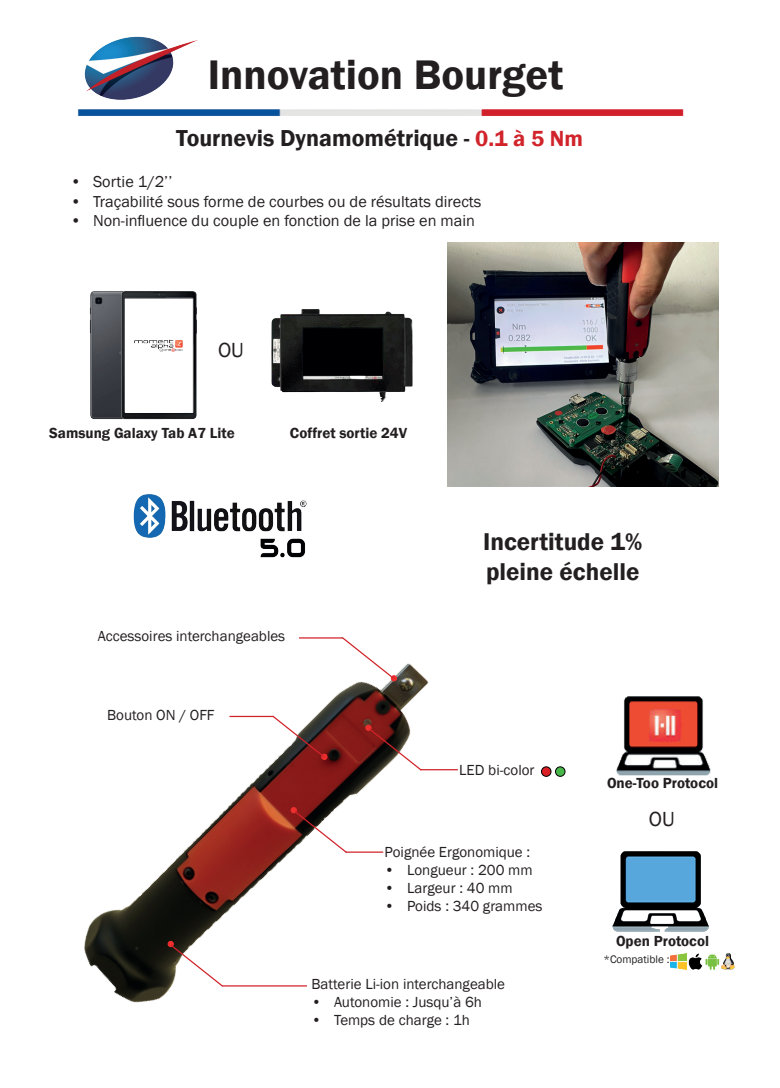
<style>
.page{position:relative;width:780px;height:1088px;background:#fff}
.page>*{position:absolute;margin:0;border:0;box-sizing:border-box;transform-origin:0 0}
.t1{font:600 42.5px "Franklin Gothic";color:#231f20}
.t2{font:600 25px/30px "Franklin Gothic";color:#231f20}
.t3{font:600 23.75px "Franklin Gothic";color:#231f20}
.t4{font:21px "Franklin Gothic";color:#231f20}
.t5{font:16.25px "Franklin Gothic";color:#231f20}
.t6{font:15px "Franklin Gothic";color:#231f20}
.t7{font:600 15px "Franklin Gothic";color:#231f20}
.t8{font:11.25px "Franklin Gothic";color:#231f20}
.s1{font-size:22.5px}
.s2{font-size:22.5px;color:#d1232a}
</style>
<div class="page">
<img style="left:77px;top:109px;width:607px;height:7px">
<img style="left:616px;top:696px;width:95px;height:80px">
<img style="left:612px;top:851px;width:97px;height:81px">
<img style="left:670px;top:953px;width:33px;height:16px">
<img style="left:705px;top:952px;width:30px;height:18px">
<img style="left:134px;top:494px;width:173px;height:17px">
<img style="left:84px;top:36px;width:114px;height:64px">
<img style="left:271px;top:309px;width:142px;height:93px">
<img style="left:89px;top:291px;width:19px;height:128px">
<img style="left:108px;top:291px;width:89px;height:129px">
<img style="left:128px;top:335px;width:60px;height:18px">
<img style="left:447px;top:243px;width:271px;height:244px">
<img style="left:84px;top:511px;width:482px;height:492px">
<svg style="left:340px;top:636px;width:57px;height:45px"></svg>
<hr style="left:299px;top:637px;width:44px;height:1px;background:#d1232a">
<svg style="left:168px;top:941px;width:56px;height:47px"></svg>
<hr style="left:222px;top:985px;width:85px;height:1px;background:#d1232a">
<svg style="left:291px;top:807px;width:57px;height:47px"></svg>
<hr style="left:345px;top:851px;width:38px;height:2px;background:#d1232a">
<svg style="left:365px;top:725px;width:58px;height:47px"></svg>
<hr style="left:420px;top:769px;width:38px;height:1px;background:#d1232a">
<svg style="left:271px;top:714px;width:56px;height:46px"></svg>
<hr style="left:229px;top:716px;width:44px;height:1px;background:#d1232a">
<div style="left:555px;top:767px;width:10px;height:9px;background:#48b749;border-radius:50%"></div>
<div style="left:555px;top:766px;width:10px;height:10px;border:1px solid #000001;border-radius:50%"></div>
<div style="left:541px;top:767px;width:10px;height:9px;background:#da1f26;border-radius:50%"></div>
<div style="left:541px;top:766px;width:10px;height:10px;border:1px solid #000001;border-radius:50%"></div>
<h1 class="t1" style="left:208px;top:48px;width:357px">Innovation Bourget</h1>
<h3 class="t3" style="left:176px;top:124px;width:408px">Tournevis Dynamométrique <span class="s1">-</span> <span class="s2">0.1 à 5 Nm</span></h3>
<p class="t5" style="left:70px;top:172px;width:103px">• Sortie 1/2’’</p>
<p class="t5" style="left:70px;top:191px;width:412px">• Traçabilité sous forme de courbes ou de résultats directs</p>
<p class="t5" style="left:70px;top:211px;width:406px">• Non-influence du couple en fonction de la prise en main</p>
<h3 class="t4" style="left:218px;top:337px;width:27px">OU</h3>
<p class="t7" style="left:49px;top:423px;width:187px">Samsung Galaxy Tab A7 Lite</p>
<p class="t7" style="left:290px;top:423px;width:118px">Coffret sortie 24V</p>
<p class="t6" style="left:98px;top:627px;width:189px">Accessoires interchangeables</p>
<p class="t6" style="left:107px;top:705px;width:109px">Bouton ON / OFF</p>
<h2 class="t2" style="left:483px;top:527px;width:161px">Incertitude 1% pleine échelle</h2>
<p class="t6" style="left:459px;top:760px;width:77px">LED bi-color</p>
<p class="t7" style="left:607px;top:774px;width:112px">One-Too Protocol</p>
<h3 class="t4" style="left:649px;top:806px;width:27px">OU</h3>
<p class="t6" style="left:384px;top:842px;width:147px">Poignée Ergonomique :</p>
<p class="t6" style="left:384px;top:860px;width:149px">• Longueur : 200 mm</p>
<p class="t6" style="left:384px;top:878px;width:129px">• Largeur : 40 mm</p>
<p class="t6" style="left:384px;top:896px;width:159px">• Poids : 340 grammes</p>
<p class="t6" style="left:311px;top:974px;width:195px">Batterie Li-ion interchangeable</p>
<p class="t6" style="left:311px;top:992px;width:172px">• Autonomie : Jusqu’à 6h</p>
<p class="t6" style="left:311px;top:1010px;width:160px">• Temps de charge : 1h</p>
<p class="t7" style="left:616px;top:932px;width:94px">Open Protocol</p>
<p class="t8" style="left:603px;top:952px;width:68px">*Compatible :</p>
</div>
